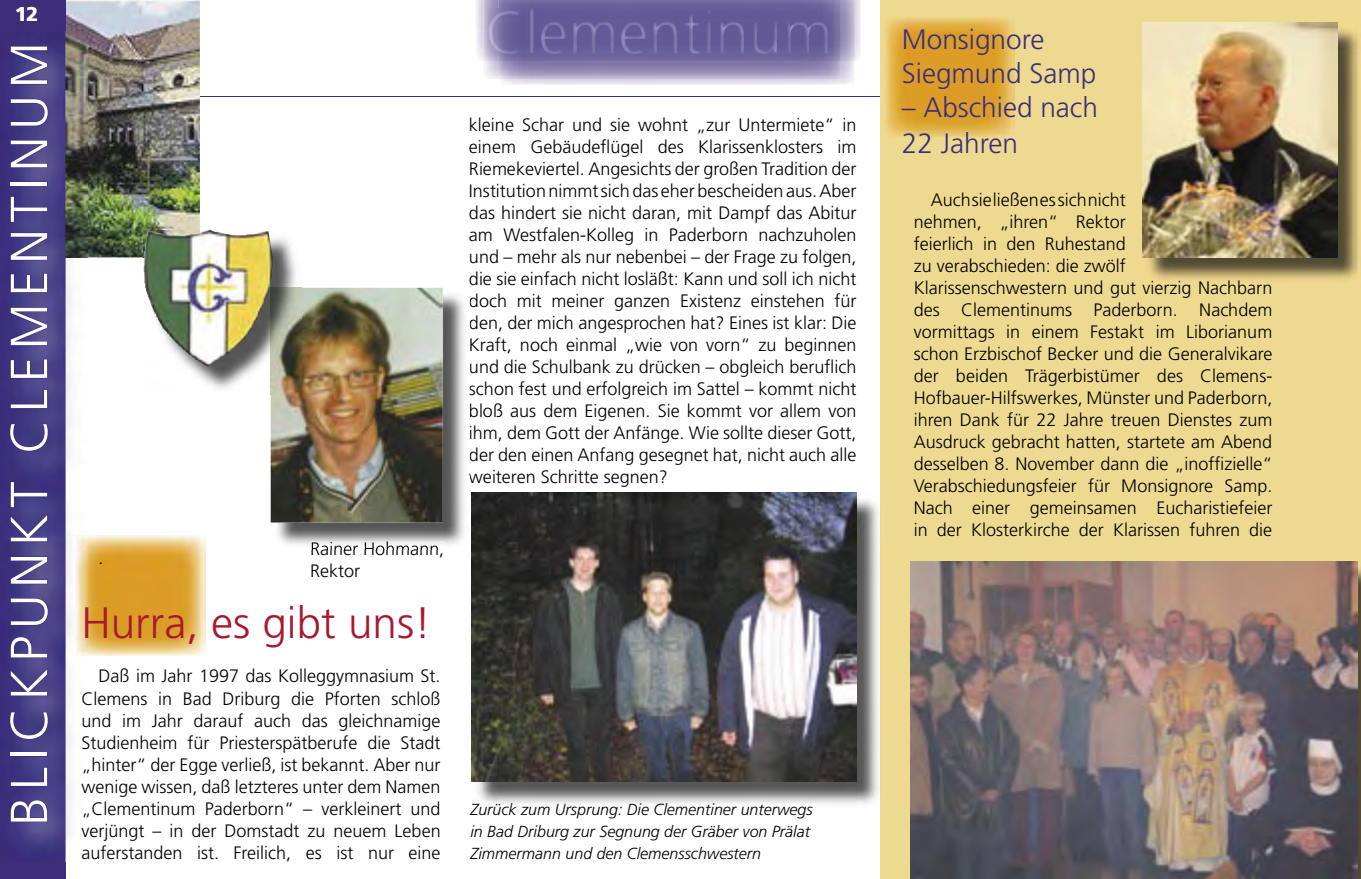
<style>
.page{position:relative;width:1361px;height:879px;background:#fff}
.page>*{position:absolute;margin:0;border:0;box-sizing:border-box;transform-origin:0 0}
.t1{font:300 52px "Frutiger";letter-spacing:.13em;color:#fff}
.t2{font:300 44px "Frutiger";color:#a9192d}
.t3{font:300 28px/33.6px "Frutiger";color:#3c2e79}
.t4{font:900 20px "Frutiger";color:#fff}
.t5{font:300 18px/22px "Frutiger";color:#000;text-align:justify}
.t6{font:italic 300 16px/22px "Frutiger";color:#000}
</style>
<div class="page">
<hr style="left:57px;top:96px;width:1217px;height:1px;background:#3c2e79">
<img style="left:476px;top:0;width:385px;height:61px">
<img style="left:483px;top:0;width:371px;height:61px">
<img style="left:65px;top:0;width:135px;height:257px">
<div style="left:880px;top:0;width:478px;height:879px;background:#eed991"></div>
<svg style="left:1357px;top:0;width:4px;height:879px;fill:#ecd48d"></svg>
<img style="left:1144px;top:24px;width:215px;height:256px">
<img style="left:1143px;top:23px;width:194px;height:234px">
<div style="left:0;top:0;width:65px;height:879px;background:#3c2e79"></div>
<img style="left:15px;top:31px;width:72px;height:831px">
<svg style="left:15px;top:799px;width:33px;height:23px"></svg>
<svg style="left:15px;top:767px;width:33px;height:20px"></svg>
<div style="left:10px;top:752px;width:38px;height:4px;border:1px solid #3c2e79"></div>
<svg style="left:15px;top:711px;width:34px;height:29px"></svg>
<svg style="left:15px;top:667px;width:33px;height:29px"></svg>
<svg style="left:15px;top:636px;width:33px;height:22px"></svg>
<svg style="left:15px;top:597px;width:34px;height:29px"></svg>
<svg style="left:15px;top:556px;width:33px;height:29px"></svg>
<svg style="left:15px;top:481px;width:33px;height:61px"></svg>
<svg style="left:15px;top:423px;width:34px;height:29px"></svg>
<svg style="left:15px;top:389px;width:33px;height:20px"></svg>
<svg style="left:15px;top:358px;width:33px;height:21px"></svg>
<svg style="left:15px;top:307px;width:33px;height:39px"></svg>
<svg style="left:15px;top:273px;width:33px;height:20px"></svg>
<svg style="left:15px;top:232px;width:33px;height:29px"></svg>
<svg style="left:15px;top:196px;width:33px;height:27px"></svg>
<div style="left:10px;top:181px;width:38px;height:5px;border:1px solid #3c2e79"></div>
<svg style="left:15px;top:140px;width:33px;height:28px"></svg>
<svg style="left:15px;top:98px;width:34px;height:29px"></svg>
<svg style="left:15px;top:46px;width:33px;height:39px"></svg>
<img style="left:472px;top:493px;width:407px;height:311px">
<img style="left:471px;top:492px;width:385px;height:289px">
<img style="left:911px;top:562px;width:446px;height:317px">
<img style="left:76px;top:536px;width:129px;height:119px">
<img style="left:272px;top:294px;width:193px;height:256px">
<img style="left:312px;top:541px;width:132px;height:9px">
<img style="left:271px;top:288px;width:172px;height:234px">
<img style="left:488px;top:8px;width:10px;height:46px">
<img style="left:498px;top:8px;width:329px;height:46px">
<img style="left:187px;top:238px;width:114px;height:156px">
<img style="left:271px;top:288px;width:30px;height:106px">
<img style="left:143px;top:230px;width:129px;height:137px">
<p class="t4" style="left:15px;top:2px;width:25px">12</p>
<p class="t4" style="left:14px;top:11px;width:25px">12</p>
<h1 class="t1" style="left:0;top:826px;width:785px;rotate:-90deg">BLICKPUNKT CLEMENTINUM</h1>
<p class="t5" style="left:98px;top:546px;width:7px">.</p>
<p class="t5" style="left:310px;top:538px;width:136px">Rainer Hohmann,<br>Rektor</p>
<h2 class="t2" style="left:81px;top:598px;width:351px">Hurra, es gibt uns!</h2>
<p class="t5" style="left:81px;top:665px;width:361px;text-indent:17px">Daß im Jahr 1997 das Kolleggymnasium St.<br>Clemens in Bad Driburg die Pforten schloß und im Jahr darauf auch das gleichnamige Studienheim für Priesterspätberufe die Stadt „hinter“ der Egge verließ, ist bekannt. Aber nur wenige wissen, daß letzteres unter dem Namen „Clementinum Paderborn“ – verkleinert und verjüngt – in der Domstadt zu neuem Leben auferstanden ist. Freilich, es ist nur eine</p>
<p class="t5" style="left:469px;top:113px;width:389px">kleine Schar und sie wohnt „zur Untermiete“ in einem Gebäudeflügel des Klarissenklosters im Riemekeviertel. Angesichts der großen Tradition der Institution nimmt sich das eher bescheiden aus. Aber das hindert sie nicht daran, mit Dampf das Abitur am Westfalen-Kolleg in Paderborn nachzuholen und – mehr als nur nebenbei – der Frage zu folgen, die sie einfach nicht losläßt: Kann und soll ich nicht doch mit meiner ganzen Existenz einstehen für den, der mich angesprochen hat? Eines ist klar: Die Kraft, noch einmal „wie von vorn“ zu beginnen und die Schulbank zu drücken – obgleich beruflich schon fest und erfolgreich im Sattel – kommt nicht bloß aus dem Eigenen. Sie kommt vor allem von ihm, dem Gott der Anfänge. Wie sollte dieser Gott, der den einen Anfang gesegnet hat, nicht auch alle weiteren Schritte segnen?</p>
<p class="t6" style="left:470px;top:799px;width:344px">Zurück zum Ursprung: Die Clementiner unterwegs in Bad Driburg zur Segnung der Gräber von Prälat<br>Zimmermann und den Clemensschwestern</p>
<h3 class="t3" style="left:902px;top:23px;width:196px">Monsignore<br>Siegmund Samp</h3>
<h3 class="t3" style="left:902px;top:89px;width:198px;line-height:36px">– Abschied nach<br>22 Jahren</h3>
<p class="t5" style="left:913px;top:189px;width:360px;text-align:left;text-indent:17px">Auch sie ließen es sich nicht<br>nehmen, „ihren“ Rektor<br>feierlich in den Ruhestand<br>zu verabschieden: die zwölf Klarissenschwestern und gut vierzig Nachbarn des Clementinums Paderborn. Nachdem vormittags in einem Festakt im Liborianum schon Erzbischof Becker und die Generalvikare der beiden Trägerbistümer des Clemens-Hofbauer-Hilfswerkes, Münster und Paderborn, ihren Dank für 22 Jahre treuen Dienstes zum Ausdruck gebracht hatten, startete am Abend desselben 8. November dann die „inoffizielle“ Verabschiedungsfeier für Monsignore Samp.<br>Nach einer gemeinsamen Eucharistiefeier in der Klosterkirche der Klarissen fuhren die</p>
</div>
